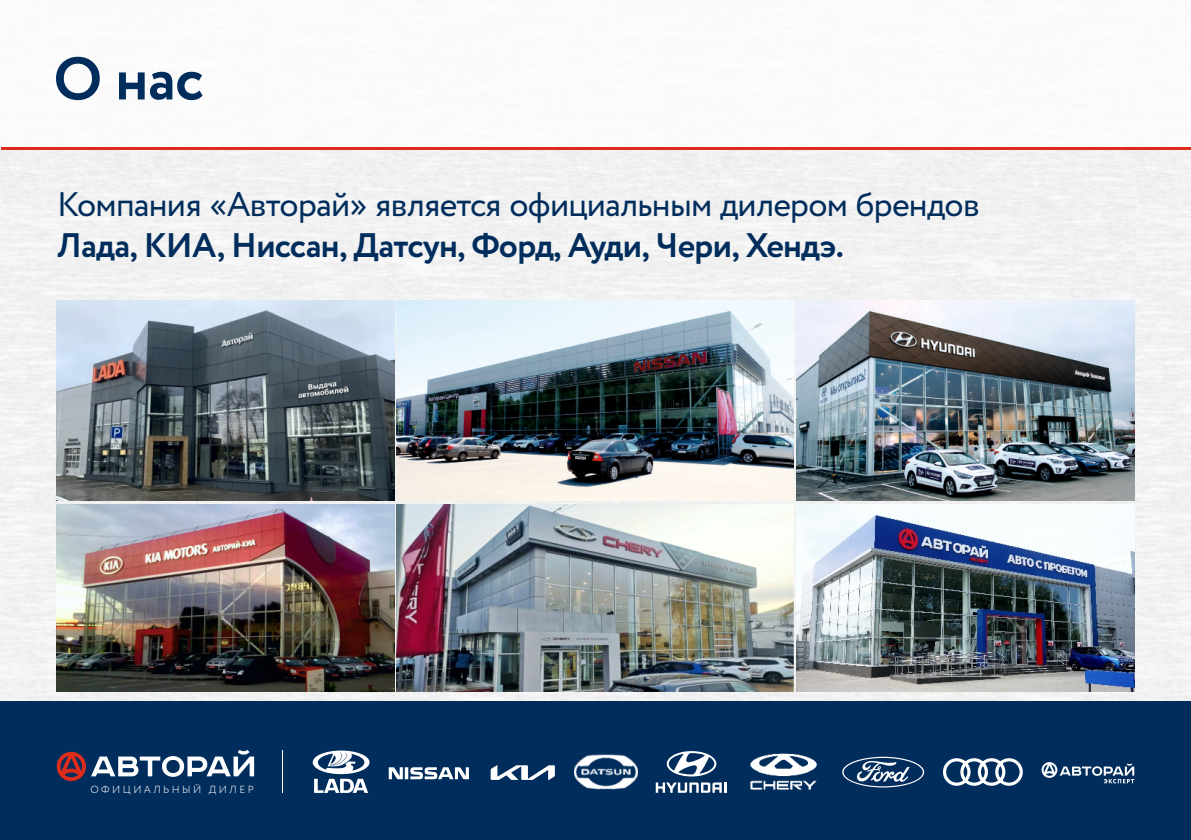
<style>
.page{position:relative;width:1191px;height:840px;background:#fff}
.page>*{position:absolute;margin:0;border:0;box-sizing:border-box;transform-origin:0 0}
.t1{font:700 60px "Circe";color:#002d5c}
.t2{font:34px "Circe";letter-spacing:-.025em;color:#002d5c}
.t3{font:700 34px "Circe";letter-spacing:-.02em;color:#002d5c}
.t4{font:300 10.4px "Circe";letter-spacing:.235em;color:#fff}
</style>
<div class="page">
<img style="left:0;top:147px;width:1191px;height:693px">
<h1 class="t1" style="left:53px;top:38px;width:152px">О нас</h1>
<p class="t2" style="left:57px;top:181px;width:924px">Компания «Авторай» является официальным дилером брендов</p>
<p class="t3" style="left:57px;top:222px;width:788px">Лада, КИА, Ниссан, Датсун, Форд, Ауди, Чери, Хендэ.</p>
<p class="t4" style="left:90px;top:781px;width:165px">ОФИЦИАЛЬНЫЙ ДИЛЕР</p>
</div>
